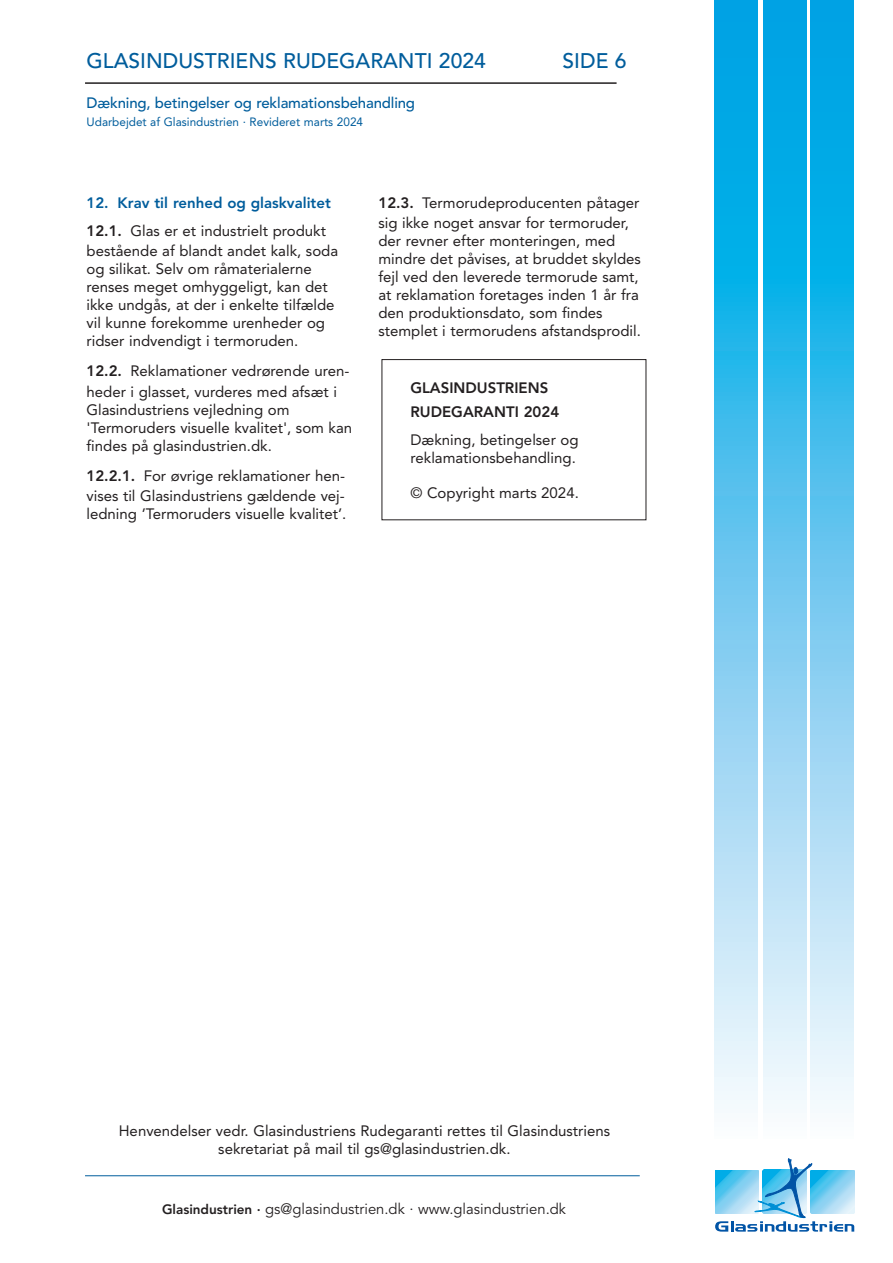
<style>
.page{position:relative;width:893px;height:1263px;background:#fff}
.page>*{position:absolute;margin:0;border:0;box-sizing:border-box;transform-origin:0 0}
.t1{font:500 21px "Avenir";color:#005d9c}
.t2{font:15px/18px "Avenir";color:#231f20}
.t3{font:800 15px/28px "Avenir";color:#005d9c}
.t4{font:15px "Avenir";color:#231f20}
.t5{font:500 15px "Avenir";letter-spacing:-.01em;color:#005d9c}
.t6{font:800 15px/23.9px "Avenir";color:#231f20}
.t7{font:12px "Avenir";color:#005d9c}
.s1{color:#231f20}
.s2{font-weight:400;color:#231f20}
.s3{font-weight:800}
.s4{font-weight:800;font-size:13.5px}
</style>
<div class="page">
<svg style="left:715px;top:0;width:43px;height:1109px;background:#67c8ef"></svg>
<svg style="left:763px;top:0;width:43px;height:1109px;background:#67c8ef"></svg>
<svg style="left:811px;top:0;width:43px;height:1109px;background:#67c8ef"></svg>
<svg style="left:715px;top:1158px;width:139px;height:73px"></svg>
<hr style="left:85px;top:82px;width:532px;height:2px;background:#231f20">
<hr style="left:85px;top:1175px;width:555px;height:1px;background:#005d9c">
<div style="left:382px;top:359px;width:264px;height:161px;border:1px solid #231f20"></div>
<h1 class="t1" style="left:87px;top:52px;width:401px">GLASINDUSTRIENS RUDEGARANTI 2024</h1>
<h1 class="t1" style="left:563px;top:52px;width:66px">SIDE 6</h1>
<p class="t5" style="left:87px;top:96px;width:330px">Dækning, betingelser og reklamationsbehandling</p>
<p class="t7" style="left:87px;top:117px;width:278px">Udarbejdet af Glasindustrien · Revideret marts 2024</p>
<p class="t3" style="left:87px;top:190px;width:246px">12. Krav til renhed og glaskvalitet<br><span class="s1">12.1.</span> <span class="s2">Glas er et industrielt produkt</span></p>
<p class="t2" style="left:87px;top:243px;width:253px">bestående af blandt andet kalk, soda og silikat. Selv om råmaterialerne renses meget omhyggeligt, kan det ikke undgås, at der i enkelte tilfælde vil kunne forekomme urenheder og ridser indvendigt i termoruden.</p>
<p class="t2" style="left:87px;top:362px;width:264px;line-height:20.1px"><span class="s3">12.2.</span> Reklamationer vedrørende uren&shy;heder i glasset, vurderes med afsæt i</p>
<p class="t2" style="left:87px;top:402px;width:267px">Glasindustriens vejledning om 'Termoruders visuelle kvalitet', som kan findes på glasindustrien.dk.</p>
<p class="t2" style="left:87px;top:467px;width:260px;line-height:20.2px"><span class="s3">12.2.1.</span> For øvrige reklamationer hen&shy;vises til Glasindustriens gældende vej-</p>
<p class="t2" style="left:87px;top:506px;width:261px">ledning ’Termoruders visuelle kvalitet’.</p>
<p class="t2" style="left:378px;top:194px;width:263px;line-height:20.2px"><span class="s3">12.3.</span> Termorudeproducenten påtager sig ikke noget ansvar for termoruder,</p>
<p class="t2" style="left:378px;top:233px;width:264px">der revner efter monteringen, med mindre det påvises, at bruddet skyldes fejl ved den leverede termorude samt, at reklamation foretages inden 1 år fra den produktionsdato, som findes stemplet i termorudens afstandsprodil.</p>
<p class="t6" style="left:410px;top:377px;width:150px">GLASINDUSTRIENS<br>RUDEGARANTI 2024</p>
<p class="t2" style="left:410px;top:432px;width:170px">Dækning, betingelser og reklamationsbehandling.</p>
<p class="t2" style="left:410px;top:485px;width:170px">© Copyright marts 2024.</p>
<p class="t2" style="left:119px;top:1123px;width:493px;text-align:center">Henvendelser vedr. Glasindustriens Rudegaranti rettes til Glasindustriens sekretariat på mail til gs@glasindustrien.dk.</p>
<p class="t4" style="left:162px;top:1202px;width:405px"><span class="s4">Glasindustrien ·</span> gs@glasindustrien.dk · www.glasindustrien.dk</p>
</div>
